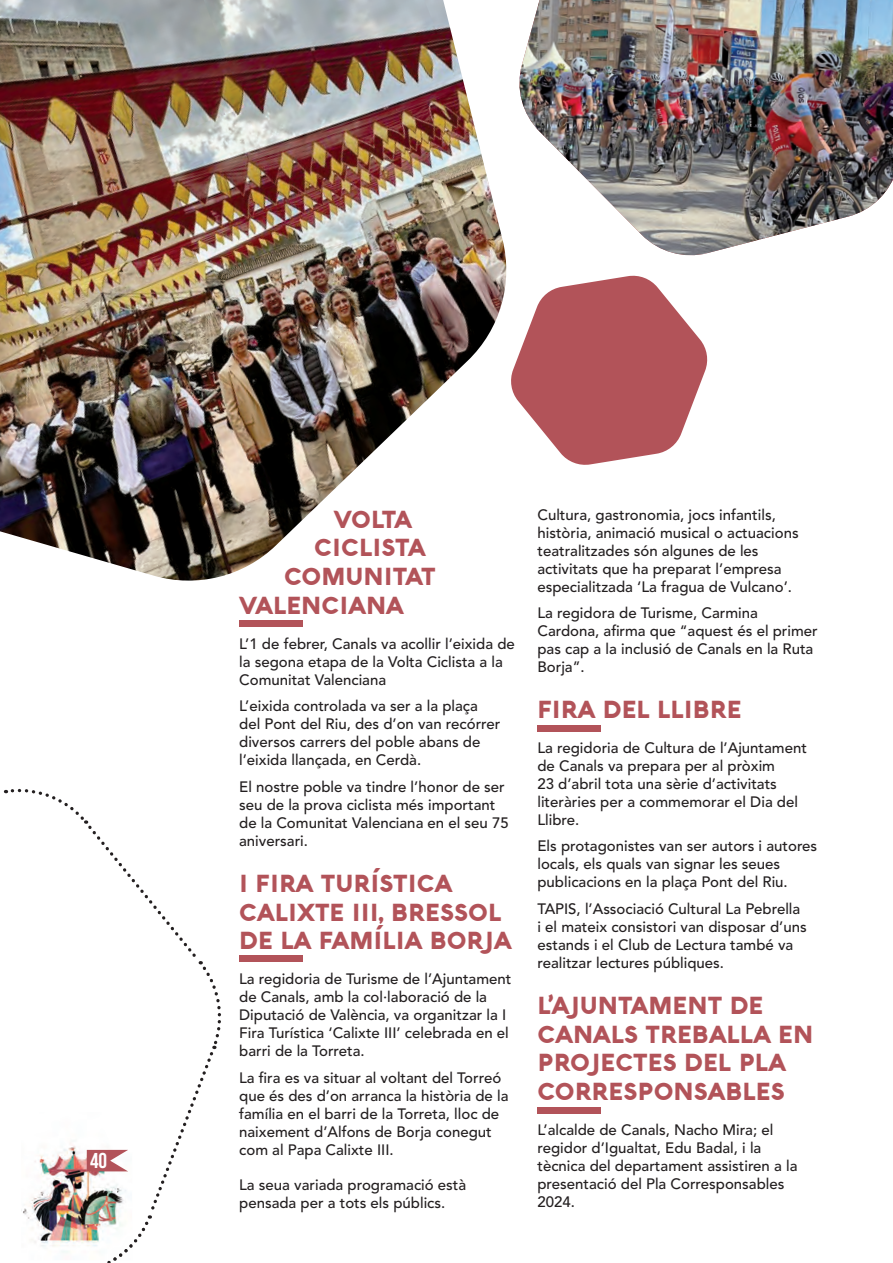
<style>
.page{position:relative;width:893px;height:1263px;background:#fff}
.page>*{position:absolute;margin:0;border:0;box-sizing:border-box;transform-origin:0 0}
.t1{font:900 24px/28.8px "Aquawax";color:#b25359}
.t2{font:21.45px "Bebas Neue";color:#fff}
.t3{font:500 15px/18px "Avenir LT Std";color:#231f20}
</style>
<div class="page">
<img style="left:0;top:0;width:507px;height:581px">
<img style="left:519px;top:0;width:374px;height:256px">
<svg style="left:511px;top:275px;width:197px;height:190px"></svg>
<svg style="left:3px;top:788px;width:218px;height:475px"></svg>
<div style="left:239px;top:620px;width:64px;height:7px;background:#b25359"></div>
<div style="left:239px;top:955px;width:64px;height:7px;background:#b25359"></div>
<div style="left:537px;top:725px;width:64px;height:6px;background:#b25359"></div>
<div style="left:537px;top:1107px;width:64px;height:6px;background:#b25359"></div>
<h2 class="t2" style="left:90px;top:1148px;width:19px">40</h2>
<h1 class="t1" style="left:334px;top:506px;width:80px">VOLTA</h1>
<h1 class="t1" style="left:314px;top:535px;width:113px">CICLISTA</h1>
<h1 class="t1" style="left:284px;top:563px;width:153px">COMUNITAT</h1>
<h1 class="t1" style="left:239px;top:592px;width:166px">VALENCIANA</h1>
<p class="t3" style="left:239px;top:636px;width:277px">L’1 de febrer, Canals va acollir l’eixida de la segona etapa de la Volta Ciclista a la<br>Comunitat Valenciana</p>
<p class="t3" style="left:239px;top:698px;width:263px">L’eixida controlada va ser a la plaça del Pont del Riu, des d’on van recórrer diversos carrers del poble abans de l’eixida llançada, en Cerdà.</p>
<p class="t3" style="left:239px;top:779px;width:271px">El nostre poble va tindre l’honor de ser seu de la prova ciclista més important de la Comunitat Valenciana en el seu 75 aniversari.</p>
<h1 class="t1" style="left:239px;top:870px;width:274px">I FIRA TURÍSTICA<br>CALIXTE III, BRESSOL<br>DE LA FAMÍLIA BORJA</h1>
<p class="t3" style="left:239px;top:971px;width:274px">La regidoria de Turisme de l’Ajuntament de Canals, amb la col·laboració de la Diputació de València, va organitzar la I Fira Turística ‘Calixte III’ celebrada en el barri de la Torreta.</p>
<p class="t3" style="left:239px;top:1070px;width:271px">La fira es va situar al voltant del Torreó que és des d’on arranca la història de la família en el barri de la Torreta, lloc de naixement d’Alfons de Borja conegut com al Papa Calixte III.</p>
<p class="t3" style="left:239px;top:1177px;width:229px">La seua variada programació està pensada per a tots els públics.</p>
<p class="t3" style="left:537px;top:506px;width:263px">Cultura, gastronomia, jocs infantils, història, animació musical o actuacions teatralitzades són algunes de les activitats que ha preparat l’empresa especialitzada ‘La fragua de Vulcano’.</p>
<p class="t3" style="left:537px;top:605px;width:282px">La regidora de Turisme, Carmina<br>Cardona, afirma que “aquest és el primer pas cap a la inclusió de Canals en la Ruta<br>Borja”.</p>
<h1 class="t1" style="left:537px;top:696px;width:206px">FIRA DEL LLIBRE</h1>
<p class="t3" style="left:537px;top:740px;width:271px">La regidoria de Cultura de l’Ajuntament de Canals va prepara per al pròxim<br>23 d’abril tota una sèrie d’activitats literàries per a commemorar el Dia del<br>Llibre.</p>
<p class="t3" style="left:537px;top:838px;width:281px">Els protagonistes van ser autors i autores locals, els quals van signar les seues publicacions en la plaça Pont del Riu.</p>
<p class="t3" style="left:537px;top:901px;width:271px">TAPIS, l’Associació Cultural La Pebrella i el mateix consistori van disposar d’uns estands i el Club de Lectura també va realitzar lectures públiques.</p>
<h1 class="t1" style="left:537px;top:992px;width:277px">L’AJUNTAMENT DE<br>CANALS TREBALLA EN<br>PROJECTES DEL PLA<br>CORRESPONSABLES</h1>
<p class="t3" style="left:537px;top:1122px;width:262px">L’alcalde de Canals, Nacho Mira; el regidor d’Igualtat, Edu Badal, i la tècnica del departament assistiren a la presentació del Pla Corresponsables<br>2024.</p>
</div>
